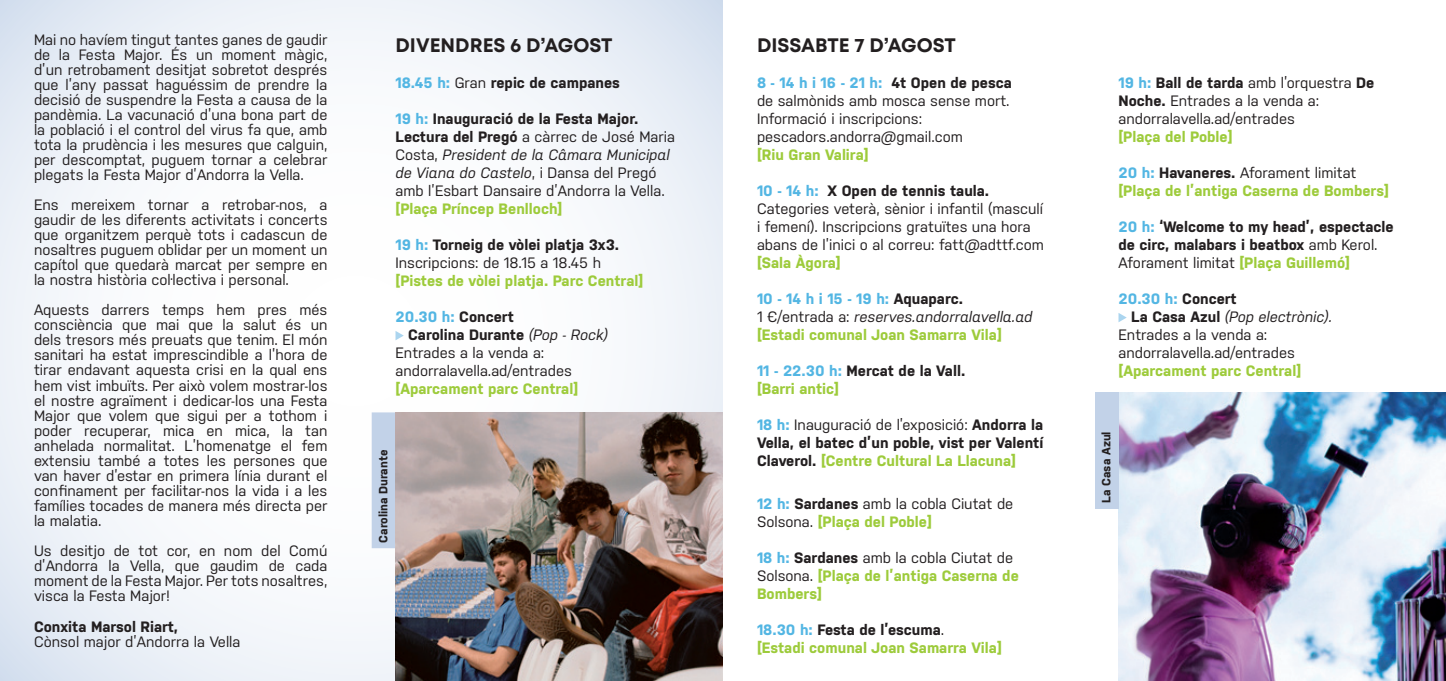
<style>
.page{position:relative;width:1446px;height:681px;background:#fff}
.page>*{position:absolute;margin:0;border:0;box-sizing:border-box;transform-origin:0 0}
.t1{font:700 19.5px "Mont";color:#231f20}
.t2{font:15px/15px "Nudista";color:#231f20}
.t3{font:700 15px/18px "Nudista";color:#9dcb3b}
.t4{font:700 15px/18px "Nudista";color:#231f20}
.t5{font:700 15px "Nudista";color:#53b6e3}
.t6{font:italic 15px "Nudista";color:#231f20}
.t7{font:700 12px "Nudista";color:#231f20}
.s1{color:#53b6e3}
.s2{font-weight:400}
.s3{font-weight:700;color:#53b6e3}
.s4{font-weight:700}
.s5{font-style:italic}
.s6{color:#231f20}
.s7{font-weight:400;font-style:italic}
.s8{font-weight:400;color:#231f20}
.s9{font-weight:400;font-style:italic;color:#231f20}
.s10{color:#9dcb3b}
.s11{font-weight:700;color:#9dcb3b}
.s12{font-weight:700;font-style:normal}
</style>
<div class="page">
<svg style="left:0;top:0;width:723px;height:680px;fill:#f6f8fb"></svg>
<svg style="left:395px;top:331px;width:9px;height:9px"></svg>
<div style="left:372px;top:412px;width:23px;height:136px;background:#c2d2e8"></div>
<img style="left:395px;top:412px;width:328px;height:268px">
<img style="left:1118px;top:392px;width:328px;height:288px">
<svg style="left:1118px;top:313px;width:8px;height:9px"></svg>
<div style="left:1094px;top:392px;width:24px;height:116px;background:#c2d2e8"></div>
<p class="t2" style="left:34px;top:32px;width:295px;text-align:justify">Mai no havíem tingut tantes ganes de gaudir de la Festa Major. És un moment màgic, d’un retrobament desitjat sobretot després que l’any passat haguéssim de prendre la decisió de suspendre la Festa a causa de la pandèmia. La vacunació d’una bona part de la població i el control del virus fa que, amb tota la prudència i les mesures que calguin, per descomptat, puguem tornar a celebrar plegats la Festa Major d’Andorra la Vella.</p>
<p class="t2" style="left:34px;top:197px;width:295px;text-align:justify">Ens mereixem tornar a retrobar-nos, a gaudir de les diferents activitats i concerts que organitzem perquè tots i cadascun de nosaltres puguem oblidar per un moment un capítol que quedarà marcat per sempre en la nostra història col·lectiva i personal.</p>
<p class="t2" style="left:34px;top:302px;width:295px;text-align:justify">Aquests darrers temps hem pres més consciència que mai que la salut és un dels tresors més preuats que tenim. El món sanitari ha estat imprescindible a l’hora de tirar endavant aquesta crisi en la qual ens hem vist imbuïts. Per això volem mostrar-los el nostre agraïment i dedicar-los una Festa Major que volem que sigui per a tothom i poder recuperar, mica en mica, la tan anhelada normalitat. L’homenatge el fem extensiu també a totes les persones que van haver d’estar en primera línia durant el confinament per facilitar-nos la vida i a les famílies tocades de manera més directa per la malatia.</p>
<p class="t2" style="left:34px;top:542px;width:295px;text-align:justify">Us desitjo de tot cor, en nom del Comú d’Andorra la Vella, que gaudim de cada moment de la Festa Major. Per tots nosaltres, visca la Festa Major!</p>
<p class="t4" style="left:34px;top:617px;width:146px">Conxita Marsol Riart,</p>
<p class="t2" style="left:34px;top:634px;width:208px">Cònsol major d’Andorra la Vella</p>
<h1 class="t1" style="left:395px;top:33px;width:219px">DIVENDRES 6 D’AGOST</h1>
<p class="t4" style="left:395px;top:74px;width:226px"><span class="s1">18.45 h:</span> <span class="s2">Gran</span> repic de campanes</p>
<p class="t2" style="left:395px;top:110px;width:281px;line-height:18px"><span class="s3">19 h:</span> <span class="s4">Inauguració de la Festa Major.<br>Lectura del Pregó</span> a càrrec de José Maria Costa, <span class="s5">President de la Câmara Municipal de Viana do Castelo</span>, i Dansa del Pregó amb l’Esbart Dansaire d’Andorra la Vella.</p>
<p class="t3" style="left:395px;top:200px;width:168px">[Plaça Príncep Benlloch]</p>
<p class="t2" style="left:395px;top:236px;width:225px;line-height:18px"><span class="s3">19 h:</span> <span class="s4">Torneig de vòlei platja 3x3.<br></span>Inscripcions: de 18.15 a 18.45 h</p>
<p class="t3" style="left:395px;top:272px;width:249px">[Pistes de vòlei platja. Parc Central]</p>
<p class="t5" style="left:395px;top:308px;width:120px">20.30 h: <span class="s6">Concert</span></p>
<p class="t4" style="left:408px;top:326px;width:201px">Carolina Durante <span class="s7">(Pop - Rock)</span></p>
<p class="t2" style="left:395px;top:345px;width:150px">Entrades a la venda a:</p>
<p class="t2" style="left:395px;top:363px;width:178px">andorralavella.ad/entrades</p>
<p class="t3" style="left:395px;top:380px;width:184px">[Aparcament parc Central]</p>
<p class="t7" style="left:376px;top:542px;width:94px;rotate:-90deg">Carolina Durante</p>
<h1 class="t1" style="left:757px;top:33px;width:200px">DISSABTE 7 D’AGOST</h1>
<p class="t2" style="left:757px;top:74px;width:256px;line-height:18px"><span class="s3">8 - 14 h i 16 - 21 h:</span> <span class="s4">4t Open de pesca </span>de salmònids amb mosca sense mort.<br>Informació i inscripcions: pescadors.andorra@gmail.com</p>
<p class="t3" style="left:757px;top:146px;width:113px">[Riu Gran Valira]</p>
<p class="t2" style="left:757px;top:182px;width:288px;line-height:18px"><span class="s3">10 - 14 h:</span> <span class="s4">X Open de tennis taula.<br></span>Categories veterà, sènior i infantil (masculí i femení). Inscripcions gratuïtes una hora abans de l’inici o al correu: fatt@adttf.com</p>
<p class="t3" style="left:757px;top:254px;width:85px">[Sala Àgora]</p>
<p class="t3" style="left:757px;top:290px;width:277px"><span class="s1">10 - 14 h i 15 - 19 h:</span> <span class="s6">Aquaparc.<br></span><span class="s8">1 €/entrada a:</span> <span class="s9">reserves.andorralavella.ad </span>[Estadi comunal Joan Samarra Vila]</p>
<p class="t4" style="left:757px;top:362px;width:210px"><span class="s1">11 - 22.30 h:</span> Mercat de la Vall. <span class="s10">[Barri antic]</span></p>
<p class="t4" style="left:757px;top:416px;width:288px;text-align:justify"><span class="s1">18 h:</span> <span class="s2">Inauguració de l’exposició:</span> Andorra la Vella, el batec d’un poble, vist per Valentí Claverol. <span class="s10">[Centre Cultural La Llacuna]</span></p>
<p class="t2" style="left:757px;top:494px;width:258px;line-height:18px"><span class="s3">12 h:</span> <span class="s4">Sardanes</span> amb la cobla Ciutat de<br>Solsona. <span class="s11">[Plaça del Poble]</span></p>
<p class="t3" style="left:757px;top:548px;width:263px"><span class="s1">18 h:</span> <span class="s6">Sardanes</span> <span class="s8">amb la cobla Ciutat de<br>Solsona.</span> [Plaça de l’antiga Caserna de<br>Bombers]</p>
<p class="t3" style="left:757px;top:620px;width:246px"><span class="s1">18.30 h:</span> <span class="s6">Festa de l’escuma</span><span class="s8">.<br></span>[Estadi comunal Joan Samarra Vila]</p>
<p class="t2" style="left:1118px;top:74px;width:257px;line-height:18px"><span class="s3">19 h:</span> <span class="s4">Ball de tarda</span> amb l’orquestra <span class="s4">De<br>Noche.</span> Entrades a la venda a: andorralavella.ad/entrades</p>
<p class="t3" style="left:1118px;top:128px;width:116px">[Plaça del Poble]</p>
<p class="t3" style="left:1118px;top:164px;width:272px"><span class="s1">20 h:</span> <span class="s6">Havaneres.</span> <span class="s8">Aforament limitat </span>[Plaça de l’antiga Caserna de Bombers]</p>
<p class="t4" style="left:1118px;top:218px;width:277px"><span class="s1">20 h:</span> ‘Welcome to my head’, espectacle de circ, malabars i beatbox <span class="s2">amb Kerol.<br>Aforament limitat</span> <span class="s10">[Plaça Guillemó]</span></p>
<p class="t5" style="left:1118px;top:290px;width:120px">20.30 h: <span class="s6">Concert</span></p>
<p class="t6" style="left:1131px;top:308px;width:202px"><span class="s12">La Casa Azul</span> (Pop electrònic).</p>
<p class="t2" style="left:1118px;top:327px;width:150px">Entrades a la venda a:</p>
<p class="t2" style="left:1118px;top:345px;width:178px">andorralavella.ad/entrades</p>
<p class="t3" style="left:1118px;top:362px;width:184px">[Aparcament parc Central]</p>
<p class="t7" style="left:1099px;top:502px;width:73px;rotate:-90deg">La Casa Azul</p>
</div>
